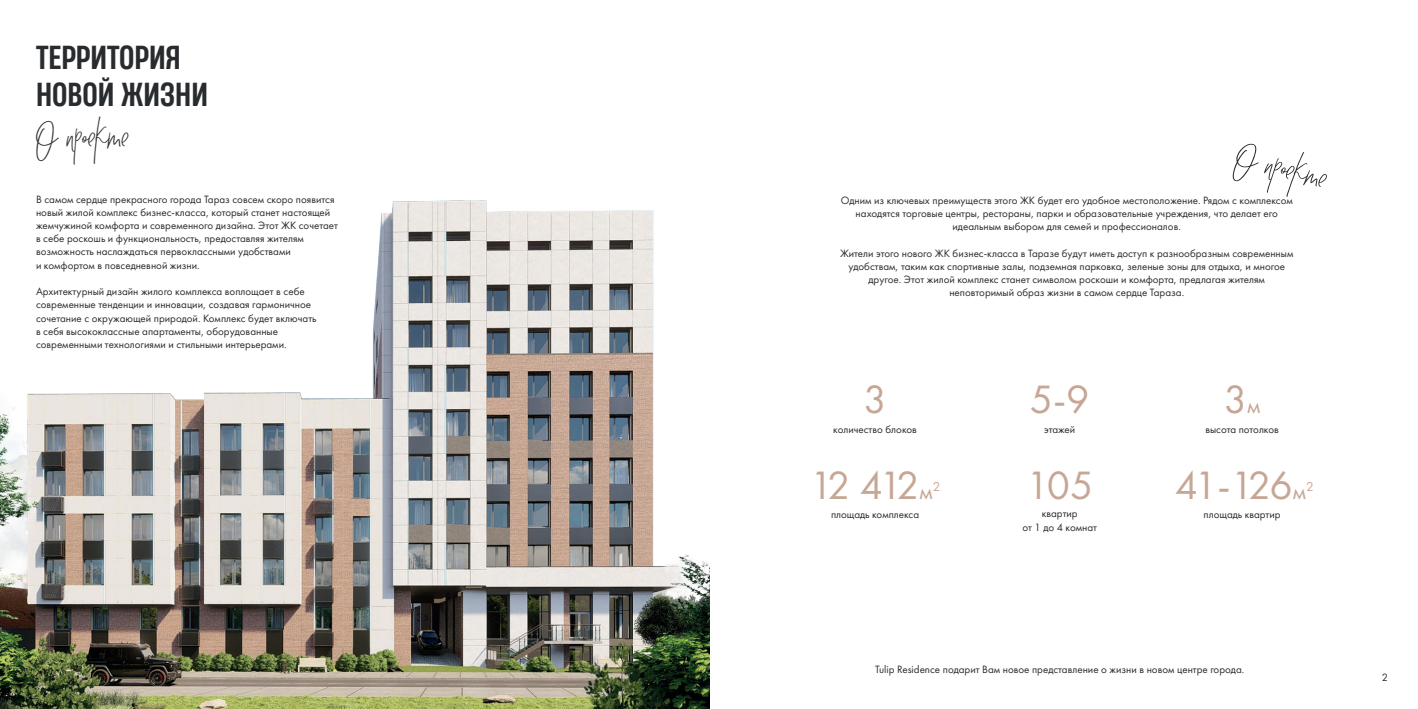
<style>
.page{position:relative;width:1418px;height:709px;background:#fff}
.page>*{position:absolute;margin:0;border:0;box-sizing:border-box;transform-origin:0 0}
.t1{font:46px "Crystal Sky RUS";color:#292c2f}
.t2{font:41px/85.1px "Futura PT";letter-spacing:-.1em;color:#c6a695;text-align:center}
.t3{font:500 31px/37.2px "Heading Now Trial 55";color:#292c2f}
.t4{font:11px/13.2px "Futura PT";color:#292c2f;text-align:center}
.s1{font-size:23px}
</style>
<div class="page">
<img style="left:0;top:200px;width:709px;height:509px">
<h3 class="t3" style="left:36px;top:38px;width:173px">ТЕРРИТОРИЯ<br>НОВОЙ ЖИЗНИ</h3>
<h1 class="t1" style="left:36px;top:103px;width:95px">О проекте</h1>
<p class="t4" style="left:36px;top:192px;width:303px;text-align:left">В самом сердце прекрасного города Тараз совсем скоро появится новый жилой комплекс бизнес-класса, который станет настоящей жемчужиной комфорта и современного дизайна. Этот ЖК сочетает в себе роскошь и функциональность, предоставляя жителям возможность наслаждаться первоклассными удобствами<br>и комфортом в повседневной жизни.</p>
<p class="t4" style="left:36px;top:285px;width:282px;text-align:left">Архитектурный дизайн жилого комплекса воплощает в себе современные тенденции и инновации, создавая гармоничное сочетание с окружающей природой. Комплекс будет включать в себя высококлассные апартаменты, оборудованные современными технологиями и стильными интерьерами.</p>
<h1 class="t1" style="left:1244px;top:124px;width:95px;rotate:14deg">О проекте</h1>
<p class="t4" style="left:840px;top:194px;width:453px">Одним из ключевых преимуществ этого ЖК будет его удобное местоположение. Рядом с комплексом находятся торговые центры, рестораны, парки и образовательные учреждения, что делает его идеальным выбором для семей и профессионалов.</p>
<p class="t4" style="left:840px;top:246px;width:455px">Жители этого нового ЖК бизнес-класса в Таразе будут иметь доступ к разнообразным современным удобствам, таким как спортивные залы, подземная парковка, зеленые зоны для отдыха, и многое другое. Этот жилой комплекс станет символом роскоши и комфорта, предлагая жителям неповторимый образ жизни в самом сердце Тараза.</p>
<h2 class="t2" style="left:1026px;top:357px;width:69px;text-align:left">5-9<br>105</h2>
<h2 class="t2" style="left:809px;top:357px;width:132px">3<br>12 412<span class="s1">м</span><sup>2</sup></h2>
<h2 class="t2" style="left:1174px;top:357px;width:140px">3<span class="s1">м<br></span>41-126<span class="s1">м</span><sup>2</sup></h2>
<p class="t4" style="left:833px;top:422px;width:85px">количество блоков</p>
<p class="t4" style="left:1044px;top:422px;width:33px">этажей</p>
<p class="t4" style="left:1205px;top:422px;width:75px">высота потолков</p>
<p class="t4" style="left:831px;top:507px;width:90px">площадь комплекса</p>
<p class="t4" style="left:1022px;top:507px;width:76px">квартир<br>от 1 до 4 комнат</p>
<p class="t4" style="left:1203px;top:507px;width:79px">площадь квартир</p>
<p class="t4" style="left:875px;top:662px;width:370px">Tulip Residence подарит Вам новое представление о жизни в новом центре города.</p>
<p class="t4" style="left:1381px;top:671px;width:8px">2</p>
</div>
